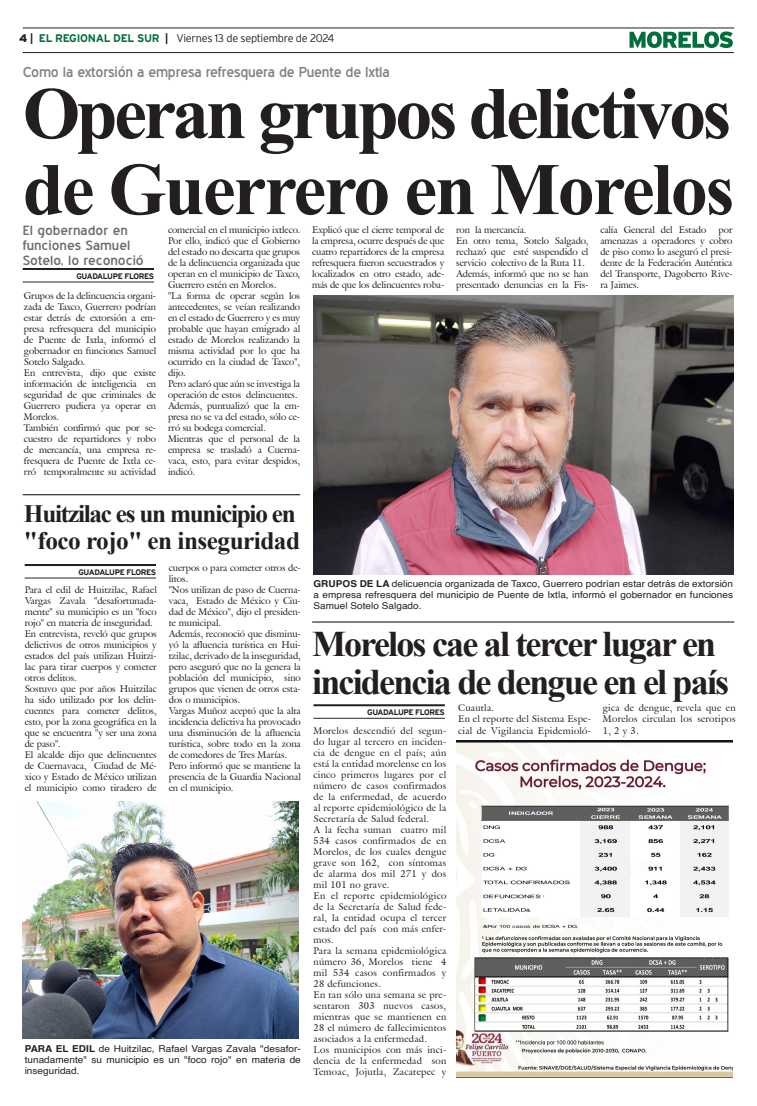
<style>
.page{position:relative;width:757px;height:1106px;background:#fff}
.page>*{position:absolute;margin:0;border:0;box-sizing:border-box;transform-origin:0 0}
.Cabeza_01{font:700 74px "Times New Roman";letter-spacing:-.05em;color:#231f20}
.Cabeza_01-2{font:700 74px "Times New Roman";letter-spacing:-.03em;color:#231f20}
.Cabeza_02{font:700 36px "Times New Roman";letter-spacing:-.05em;color:#231f20}
.Cabeza_03{font:700 25px "Times New Roman";letter-spacing:-.05em;color:#231f20}
.Cabeza_03-2{font:700 25px "Times New Roman";letter-spacing:-.02em;color:#231f20}
.Balazo_01{font:14px "Blue Highway";letter-spacing:-.015em;color:#808285;scale:1.05 1}
.Sumario_Portada{font:13px/15px "Blue Highway";color:#6c6d70;scale:1.1 1}
.t1{font:300 11px "Interstate";letter-spacing:-.025em;color:#231f20}
.t2{font:9.5px/11px "Galliard IT Cby BT";color:#231f20;text-align:justify}
.Pie_de_foto{font:9.5px/11px "Helvetica";letter-spacing:.005em;color:#231f20;text-align:justify;scale:1.05 1}
.t3{font:9.5px/11px "Galliard IT Cby BT";letter-spacing:.03em;color:#231f20}
.t4{font:700 8px "Interstate";letter-spacing:-.05em;color:#231f20}
.s1{font-weight:900}
.s2{font-weight:700}
.s3{font-weight:700;color:#006f3c}
</style>
<div class="page">
<hr style="left:23px;top:28px;width:711px;height:1px;background:#231f20">
<hr style="left:23px;top:52px;width:711px;height:1px;background:#231f20">
<svg style="left:629px;top:31px;width:104px;height:17px"></svg>
<hr style="left:23px;top:268px;width:131px;height:2px;background:#231f20">
<hr style="left:23px;top:281px;width:131px;height:1px;background:#231f20">
<hr style="left:313px;top:704px;width:132px;height:2px;background:#231f20">
<hr style="left:313px;top:718px;width:132px;height:1px;background:#231f20">
<hr style="left:312px;top:621px;width:422px;height:1px;background:#000">
<hr style="left:25px;top:564px;width:131px;height:2px;background:#231f20">
<hr style="left:25px;top:577px;width:131px;height:1px;background:#231f20">
<hr style="left:23px;top:494px;width:277px;height:1px;background:#000">
<img style="left:313px;top:295px;width:420px;height:280px">
<img style="left:457px;top:740px;width:275px;height:337px">
<img style="left:23px;top:802px;width:275px;height:236px">
<p class="t1" style="left:19px;top:32px;width:317px"><span class="s1">4</span> <span class="s2">|</span> <span class="s3">EL REGIONAL DEL SUR</span> <span class="s2">|</span> Viernes 13 de septiembre de 2024</p>
<p class="Balazo_01" style="left:23px;top:63px;width:351px">Como la extorsión a empresa refresquera de Puente de Ixtla</p>
<p class="Cabeza_01" style="left:23px;top:60px;width:710px">Operan grupos delictivos</p>
<p class="Cabeza_01-2" style="left:23px;top:136px;width:713px">de Guerrero en Morelos</p>
<p class="Sumario_Portada" style="left:23px;top:223px;width:112px">El gobernador en funciones Samuel<br>Sotelo, lo reconoció</p>
<p class="t4" style="left:76px;top:271px;width:79px">GUADALUPE FLORES</p>
<p class="t2" style="left:312px;top:224px;width:134px">Explicó que el cierre temporal de la empresa, ocurre después de que cuatro repartidores de la empresa refresquera fueron secuestrados y localizados en otro estado, ade&shy;más de que los delincuentes roba-</p>
<p class="t2" style="left:456px;top:224px;width:72px">ron la mercancía.</p>
<p class="t2" style="left:600px;top:224px;width:107px">calía General del Estado</p>
<p class="t2" style="left:168px;top:224px;width:134px">comercial en el municipio ixtleco.</p>
<p class="t2" style="left:168px;top:235px;width:134px">Por ello, indicó que el Gobierno del estado no descarta que grupos de la delincuencia organizada que operan en el municipio de Taxco, Guerrero estén en Morelos.</p>
<p class="t2" style="left:168px;top:290px;width:134px">"La forma de operar según los antecedentes, se veían realizando en el estado de Guerrero y es muy probable que hayan emigrado al estado de Morelos realizando la misma actividad por lo que ha ocurrido en la ciudad de Taxco", dijo.</p>
<p class="t2" style="left:168px;top:378px;width:134px">Pero aclaró que aún se investiga la operación de estos delincuentes.</p>
<p class="t2" style="left:168px;top:400px;width:134px">Además, puntualizó que la em&shy;presa no se va del estado, sólo ce&shy;rró su bodega comercial.</p>
<p class="t2" style="left:168px;top:433px;width:134px">Mientras que el personal de la empresa se trasladó a Cuerna&shy;vaca, esto, para evitar despidos, indicó.</p>
<p class="t2" style="left:600px;top:224px;width:134px;text-indent:118px">por amenazas a operadores y cobro de piso como lo aseguró el presi&shy;dente de la Federación Auténtica del Transporte, Dagoberto Rive&shy;ra Jaimes.</p>
<p class="t2" style="left:456px;top:235px;width:134px">En otro tema, Sotelo Salgado, rechazó que esté suspendido el servicio colectivo de la Ruta 11.</p>
<p class="t2" style="left:456px;top:268px;width:134px">Además, informó que no se han presentado denuncias en la Fis-</p>
<p class="t2" style="left:24px;top:290px;width:134px">Grupos de la delincuencia organi&shy;zada de Taxco, Guerrero podrían estar detrás de extorsión a em&shy;presa refresquera del municipio de Puente de Ixtla, informó el gobernador en funciones Samuel Sotelo Salgado.</p>
<p class="t2" style="left:24px;top:367px;width:134px">En entrevista, dijo que existe información de inteligencia en seguridad de que criminales de Guerrero pudiera ya operar en Morelos.</p>
<p class="t2" style="left:24px;top:422px;width:134px">También confirmó que por se&shy;cuestro de repartidores y robo de mercancía, una empresa re&shy;fresquera de Puente de Ixtla ce&shy;rró temporalmente su actividad</p>
<p class="Cabeza_03" style="left:24px;top:495px;width:273px">Huitzilac es un municipio en</p>
<p class="Cabeza_03-2" style="left:24px;top:522px;width:278px">"foco rojo" en inseguridad</p>
<p class="t4" style="left:78px;top:567px;width:79px">GUADALUPE FLORES</p>
<p class="t2" style="left:169px;top:562px;width:134px">cuerpos o para cometer otros de&shy;litos.</p>
<p class="t2" style="left:169px;top:584px;width:134px">"Nos utilizan de paso de Cuerna&shy;vaca, Estado de México y Ciu&shy;dad de México", dijo el presiden&shy;te municipal.</p>
<p class="t2" style="left:169px;top:628px;width:134px">Además, reconoció que disminu&shy;yó la afluencia turística en Hui&shy;tzilac, derivado de la inseguridad, pero aseguró que no la genera la población del municipio, sino grupos que vienen de otros esta&shy;dos o municipios.</p>
<p class="t2" style="left:169px;top:705px;width:134px">Vargas Muñoz aceptó que la alta incidencia delictiva ha provocado una disminución de la afluencia turística, sobre todo en la zona de comedores de Tres Marías.</p>
<p class="t2" style="left:169px;top:760px;width:134px">Pero informó que se mantiene la presencia de la Guardia Nacional en el municipio.</p>
<p class="t2" style="left:25px;top:584px;width:134px">Para el edil de Huitzilac, Rafael Vargas Zavala "desafortunada&shy;mente" su municipio es un "foco rojo" en materia de inseguridad.</p>
<p class="t2" style="left:25px;top:628px;width:134px">En entrevista, reveló que grupos delictivos de otros municipios y estados del país utilizan Huitzi&shy;lac para tirar cuerpos y cometer otros delitos.</p>
<p class="t2" style="left:25px;top:683px;width:134px">Sostuvo que por años Huitzilac ha sido utilizado por los delin&shy;cuentes para cometer delitos, esto, por la zona geográfica en la que se encuentra "y ser una zona de paso".</p>
<p class="t2" style="left:25px;top:749px;width:134px">El alcalde dijo que delincuentes de Cuernavaca, Ciudad de Mé&shy;xico y Estado de México utilizan el municipio como tiradero de</p>
<p class="Pie_de_foto" style="left:25px;top:1043px;width:264px"><span class="s2">PARA EL EDIL</span> de Huitzilac, Rafael Vargas Zavala "desafor&shy;tunadamente" su municipio es un "foco rojo" en materia de inseguridad.</p>
<p class="Pie_de_foto" style="left:313px;top:578px;width:401px"><span class="s2">GRUPOS DE LA</span> delicuencia organizada de Taxco, Guerrero podrían estar detrás de extorsión a empresa refresquera del municipio de Puente de Ixtla, informó el gobernador en funciones Samuel Sotelo Salgado.</p>
<p class="Cabeza_02" style="left:312px;top:618px;width:406px">Morelos cae al tercer lugar en</p>
<p class="Cabeza_02" style="left:312px;top:656px;width:419px">incidencia de dengue en el país</p>
<p class="t4" style="left:367px;top:707px;width:79px">GUADALUPE FLORES</p>
<p class="t3" style="left:458px;top:702px;width:37px">Cuautla.</p>
<p class="t3" style="left:458px;top:713px;width:134px">En el reporte del Sistema Espe&shy;cial de Vigilancia Epidemioló-</p>
<p class="t2" style="left:603px;top:702px;width:134px">gica de dengue, revela que en Morelos circulan los serotipos 1, 2 y 3.</p>
<p class="t2" style="left:313px;top:724px;width:134px">Morelos descendió del segun&shy;do lugar al tercero en inciden&shy;cia de dengue en el país; aún está la entidad morelense en los cinco primeros lugares por el número de casos confirmados de la enfermedad, de acuerdo al reporte epidemiológico de la Secretaría de Salud federal.</p>
<p class="t2" style="left:313px;top:823px;width:134px">A la fecha suman cuatro mil 534 casos confirmados de en Morelos, de los cuales dengue grave son 162, con síntomas de alarma dos mil 271 y dos mil 101 no grave.</p>
<p class="t2" style="left:313px;top:889px;width:134px">En el reporte epidemiológico de la Secretaría de Salud fede&shy;ral, la entidad ocupa el tercer estado del país con más enfer&shy;mos.</p>
<p class="t2" style="left:313px;top:944px;width:134px">Para la semana epidemiológica número 36, Morelos tiene 4 mil 534 casos confirmados y 28 defunciones.</p>
<p class="t2" style="left:313px;top:988px;width:134px">En tan sólo una semana se pre&shy;sentaron 303 nuevos casos, mientras que se mantienen en 28 el número de fallecimientos asociados a la enfermedad.</p>
<p class="t2" style="left:313px;top:1043px;width:134px">Los municipios con más inci&shy;dencia de la enfermedad son Temoac, Jojutla, Zacatepec y</p>
</div>
